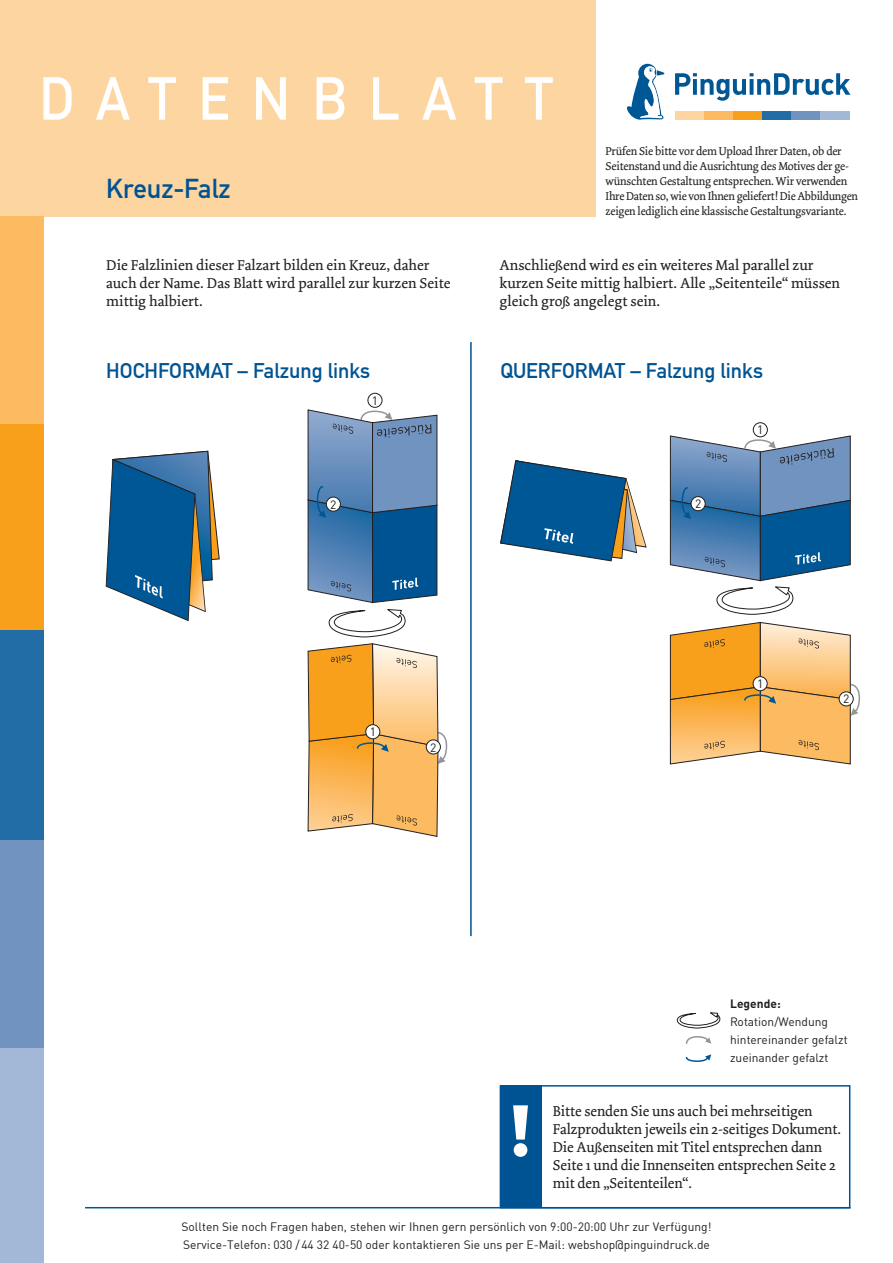
<style>
.page{position:relative;width:893px;height:1263px;background:#fff}
.page>*{position:absolute;margin:0;border:0;box-sizing:border-box;transform-origin:0 0}
.t1{font:27px "DIN Mittelschrift";color:#005392}
.t2{font:21px "DIN Mittelschrift";color:#005392}
.t3{font:15px/18px "Dolly";color:#231f20}
.t4{font:12px/15px "Dolly";letter-spacing:-.02em;color:#231f20;scale:.96 1}
.t5{font:12px/18px "DIN";color:#231f20}
.t6{font:12px/18px "DIN Pro";color:#231f20}
.t7{font:700 12px "DIN Pro";color:#231f20}
</style>
<div class="page">
<div style="left:0;top:1048px;width:43px;height:215px;background:#a3b7d7"></div>
<div style="left:0;top:0;width:595px;height:216px;background:#fdd5a0"></div>
<div style="left:675px;top:111px;width:29px;height:9px;background:#fdd5a0"></div>
<div style="left:704px;top:111px;width:29px;height:9px;background:#fcba61"></div>
<div style="left:733px;top:111px;width:29px;height:9px;background:#f89f1c"></div>
<div style="left:762px;top:111px;width:30px;height:9px;background:#226da6"></div>
<div style="left:792px;top:111px;width:29px;height:9px;background:#7193c0"></div>
<div style="left:821px;top:111px;width:29px;height:9px;background:#a3b7d7"></div>
<svg style="left:675px;top:73px;width:175px;height:28px"></svg>
<svg style="left:627px;top:64px;width:37px;height:55px"></svg>
<div style="left:0;top:216px;width:43px;height:208px;background:#fcba61"></div>
<div style="left:0;top:424px;width:43px;height:206px;background:#f89f1c"></div>
<div style="left:0;top:630px;width:43px;height:210px;background:#226da6"></div>
<div style="left:0;top:840px;width:43px;height:208px;background:#7193c0"></div>
<svg style="left:43px;top:77px;width:510px;height:43px"></svg>
<hr style="left:85px;top:1207px;width:765px;height:1px;background:#005795">
<hr style="left:470px;top:342px;width:2px;height:594px;background:#005392">
<svg style="left:685px;top:1036px;width:26px;height:8px"></svg>
<svg style="left:685px;top:1054px;width:26px;height:8px"></svg>
<svg style="left:677px;top:1012px;width:43px;height:16px"></svg>
<svg style="left:106px;top:451px;width:114px;height:171px"></svg>
<div style="left:368px;top:393px;width:14px;height:14px;border:1px solid #231f20;border-radius:50%"></div>
<svg style="left:329px;top:609px;width:76px;height:28px"></svg>
<svg style="left:500px;top:460px;width:147px;height:102px"></svg>
<svg style="left:308px;top:409px;width:129px;height:194px;background:#5582b0"></svg>
<div style="left:326px;top:497px;width:14px;height:14px;background:#fff;border-radius:50%"></div>
<div style="left:326px;top:497px;width:15px;height:14px;border:1px solid #231f20;border-radius:50%"></div>
<div style="left:500px;top:1085px;width:350px;height:123px;background:#fff;border:2px solid #005392"></div>
<div style="left:500px;top:1085px;width:42px;height:123px;background:#005392"></div>
<svg style="left:513px;top:1105px;width:15px;height:52px"></svg>
<div style="left:753px;top:422px;width:15px;height:15px;border:1px solid #231f20;border-radius:50%"></div>
<svg style="left:670px;top:622px;width:191px;height:142px;background:#f1ba6e"></svg>
<svg style="left:670px;top:435px;width:181px;height:180px"></svg>
<div style="left:839px;top:692px;width:14px;height:14px;background:#fff;border-radius:50%"></div>
<div style="left:839px;top:692px;width:14px;height:14px;border:1px solid #231f20;border-radius:50%"></div>
<svg style="left:308px;top:643px;width:140px;height:194px;background:#f2bc71"></svg>
<div style="left:366px;top:725px;width:14px;height:14px;background:#fff;border-radius:50%"></div>
<div style="left:366px;top:724px;width:14px;height:15px;border:1px solid #231f20;border-radius:50%"></div>
<div style="left:426px;top:740px;width:14px;height:14px;background:#fff;border-radius:50%"></div>
<div style="left:426px;top:740px;width:15px;height:14px;border:1px solid #231f20;border-radius:50%"></div>
<h1 class="t1" style="left:106px;top:173px;width:126px">Kreuz-Falz</h1>
<p class="t3" style="left:106px;top:256px;width:346px">Die Falzlinien dieser Falzart bilden ein Kreuz, daher auch der Name. Das Blatt wird parallel zur kurzen Seite mittig halbiert.</p>
<p class="t4" style="left:606px;top:144px;width:264px">Prüfen Sie bitte vor dem Upload Ihrer Daten, ob der Seitenstand und die Ausrichtung des Motives der ge&shy;wünschten Gestaltung entsprechen. Wir verwenden Ihre Daten so, wie von Ihnen geliefert! Die Abbildungen zeigen lediglich eine klassische Gestaltungsvariante.</p>
<p class="t3" style="left:500px;top:256px;width:342px">Anschließend wird es ein weiteres Mal parallel zur kurzen Seite mittig halbiert. Alle „Seitenteile“ müssen gleich groß angelegt sein.</p>
<h2 class="t2" style="left:106px;top:358px;width:266px">HOCHFORMAT – Falzung links</h2>
<h2 class="t2" style="left:500px;top:358px;width:264px">QUERFORMAT – Falzung links</h2>
<p class="t6" style="left:372px;top:391px;width:8px">1</p>
<p class="t6" style="left:330px;top:495px;width:8px">2</p>
<p class="t6" style="left:370px;top:722px;width:8px">1</p>
<p class="t6" style="left:430px;top:737px;width:8px">2</p>
<p class="t6" style="left:695px;top:494px;width:8px">2</p>
<p class="t6" style="left:757px;top:420px;width:8px">1</p>
<p class="t6" style="left:757px;top:674px;width:8px">1</p>
<p class="t6" style="left:843px;top:689px;width:8px">2</p>
<p class="t7" style="left:730px;top:994px;width:52px">Legende:</p>
<p class="t6" style="left:730px;top:1012px;width:119px">Rotation/Wendung hintereinander gefalzt zueinander gefalzt</p>
<p class="t3" style="left:553px;top:1102px;width:290px">Bitte senden Sie uns auch bei mehrseitigen Falzprodukten jeweils ein 2-seitiges Dokument.<br>Die Außenseiten mit Titel entsprechen dann Seite 1 und die Innenseiten entsprechen Seite 2 mit den „Seitenteilen“.</p>
<p class="t5" style="left:182px;top:1218px;width:531px">Sollten Sie noch Fragen haben, stehen wir Ihnen gern persönlich von 9:00-20:00 Uhr zur Verfügung!<br>Service-Telefon: 030 / 44 32 40-50 oder kontaktieren Sie uns per E-Mail: webshop@pinguindruck.de</p>
</div>
